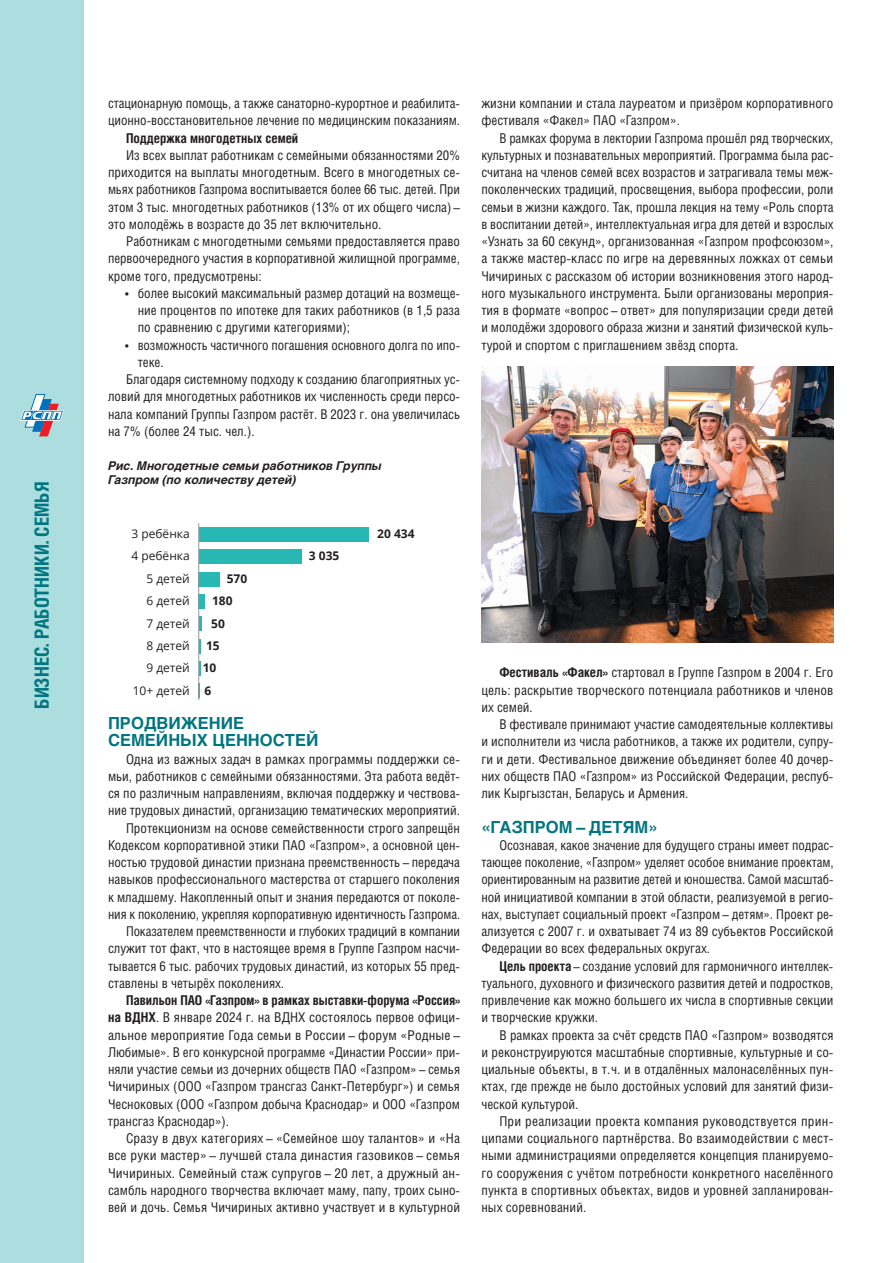
<style>
.page{position:relative;width:893px;height:1263px;background:#fff}
.page>*{position:absolute;margin:0;border:0;box-sizing:border-box;transform-origin:0 0}
.t1{font:700 19.5px "Helios Cond C";color:#007680}
.t2{font:700 16.5px/17.2px "Helios C";color:#007680}
.t3{font:13.5px/17.2px "Helios Cond C";color:#231f20;text-align:justify}
.t4{font:700 13.5px "Helios Cond C";color:#231f20}
.t5{font:italic 700 12px/13.5px "Helios C";color:#231f20}
.t6{font:12px/22.4px "Open Sans";color:#231f20;text-align:right}
.t7{font:700 12px/22.4px "Open Sans";color:#231f20}
.s1{font-weight:700}
</style>
<div class="page">
<div style="left:0;top:0;width:84px;height:1263px;background:#acdddf"></div>
<svg style="left:20px;top:394px;width:44px;height:42px"></svg>
<img style="left:481px;top:367px;width:352px;height:276px">
<div style="left:199px;top:527px;width:169px;height:15px;background:#28b8b3"></div>
<div style="left:199px;top:550px;width:103px;height:14px;background:#28b8b3"></div>
<div style="left:199px;top:572px;width:21px;height:14px;background:#28b8b3"></div>
<div style="left:199px;top:594px;width:6px;height:15px;background:#28b8b3"></div>
<hr style="left:199px;top:617px;width:3px;height:14px;background:#28b8b3">
<svg style="left:199px;top:639px;width:1px;height:14px"></svg>
<svg style="left:199px;top:661px;width:1px;height:15px"></svg>
<svg style="left:199px;top:684px;width:1px;height:14px"></svg>
<hr style="left:198px;top:523px;width:1px;height:177px;background:#939598">
<h1 class="t1" style="left:30px;top:709px;width:229px;rotate:-90deg">БИЗНЕС. РАБОТНИКИ. СЕМЬЯ</h1>
<p class="t3" style="left:108px;top:94px;width:354px">стационарную помощь, а также санаторно-курортное и реабилита&shy;ционно-восстановительное лечение по медицинским показаниям.</p>
<p class="t4" style="left:126px;top:130px;width:174px">Поддержка многодетных семей</p>
<p class="t3" style="left:108px;top:146px;width:354px;text-indent:18px">Из всех выплат работникам с семейными обязанностями 20% приходится на выплаты многодетным. Всего в многодетных се&shy;мьях работников Газпрома воспитывается более 66 тыс. детей. При этом 3 тыс. многодетных работников (13% от их общего числа) – это молодёжь в возрасте до 35 лет включительно.</p>
<p class="t3" style="left:108px;top:232px;width:353px;text-indent:18px">Работникам с многодетными семьями предоставляется право первоочередного участия в корпоративной жилищной программе, кроме того, предусмотрены:</p>
<p class="t3" style="left:138px;top:284px;width:324px;text-indent:-13px">• более высокий максимальный размер дотаций на возмеще&shy;ние процентов по ипотеке для таких работников (в 1,5 раза по сравнению с другими категориями);</p>
<p class="t3" style="left:125px;top:336px;width:337px">• возможность частичного погашения основного долга по ипо-</p>
<p class="t3" style="left:138px;top:353px;width:27px">теке.</p>
<p class="t3" style="left:126px;top:370px;width:336px">Благодаря системному подходу к созданию благоприятных ус-</p>
<p class="t3" style="left:108px;top:388px;width:354px">ловий для многодетных работников их численность среди персо-</p>
<p class="t3" style="left:108px;top:405px;width:354px">нала компаний Группы Газпром растёт. В 2023 г. она увеличилась</p>
<p class="t3" style="left:108px;top:422px;width:148px">на 7% (более 24 тыс. чел.).</p>
<p class="t5" style="left:108px;top:459px;width:275px">Рис. Многодетные семьи работников Группы<br>Газпром (по количеству детей)</p>
<p class="t6" style="left:132px;top:522px;width:60px">3 ребёнка</p>
<p class="t7" style="left:377px;top:522px;width:39px">20 434</p>
<p class="t6" style="left:132px;top:545px;width:60px">4 ребёнка</p>
<p class="t7" style="left:309px;top:545px;width:32px">3 035</p>
<p class="t6" style="left:146px;top:567px;width:45px">5 детей</p>
<p class="t7" style="left:227px;top:567px;width:22px">570</p>
<p class="t6" style="left:146px;top:589px;width:45px">6 детей</p>
<p class="t7" style="left:212px;top:589px;width:22px">180</p>
<p class="t6" style="left:146px;top:612px;width:45px">7 детей</p>
<p class="t7" style="left:211px;top:612px;width:15px">50</p>
<p class="t6" style="left:146px;top:634px;width:45px">8 детей</p>
<p class="t7" style="left:206px;top:634px;width:15px">15</p>
<p class="t6" style="left:133px;top:656px;width:59px">9 детей<br>10+ детей</p>
<p class="t7" style="left:203px;top:656px;width:15px">10<br>6</p>
<p class="t2" style="left:108px;top:715px;width:212px">ПРОДВИЖЕНИЕ<br>СЕМЕЙНЫХ ЦЕННОСТЕЙ</p>
<p class="t3" style="left:126px;top:750px;width:335px">Одна из важных задач в рамках программы поддержки се-</p>
<p class="t3" style="left:108px;top:767px;width:354px">мьи, работников с семейными обязанностями. Эта работа ведёт-</p>
<p class="t3" style="left:108px;top:784px;width:354px">ся по различным направлениям, включая поддержку и чествова-</p>
<p class="t3" style="left:108px;top:802px;width:353px">ние трудовых династий, организацию тематических мероприятий.</p>
<p class="t3" style="left:126px;top:819px;width:335px">Протекционизм на основе семейственности строго запрещён</p>
<p class="t3" style="left:108px;top:836px;width:354px">Кодексом корпоративной этики ПАО «Газпром», а основной цен-</p>
<p class="t3" style="left:108px;top:853px;width:354px">ностью трудовой династии признана преемственность – передача</p>
<p class="t3" style="left:108px;top:871px;width:353px">навыков профессионального мастерства от старшего поколения</p>
<p class="t3" style="left:108px;top:888px;width:354px">к младшему. Накопленный опыт и знания передаются от поколе-</p>
<p class="t3" style="left:108px;top:905px;width:354px">ния к поколению, укрепляя корпоративную идентичность Газпрома.</p>
<p class="t3" style="left:126px;top:922px;width:336px">Показателем преемственности и глубоких традиций в компании</p>
<p class="t3" style="left:108px;top:940px;width:354px">служит тот факт, что в настоящее время в Группе Газпром насчи-</p>
<p class="t3" style="left:108px;top:957px;width:354px">тывается 6 тыс. рабочих трудовых династий, из которых 55 пред-</p>
<p class="t3" style="left:108px;top:974px;width:178px">ставлены в четырёх поколениях.</p>
<p class="t3" style="left:108px;top:991px;width:354px;text-indent:18px"><span class="s1">Павильон ПАО «Газпром» в рамках выставки-форума «Россия» на ВДНХ</span>. В январе 2024 г. на ВДНХ состоялось первое офици&shy;альное мероприятие Года семьи в России – форум «Родные – Любимые». В его конкурсной программе «Династии России» при&shy;няли участие семьи из дочерних обществ ПАО «Газпром» – семья Чичириных (ООО «Газпром трансгаз Санкт-Петербург») и семья Чесноковых (ООО «Газпром добыча Краснодар» и ООО «Газпром трансгаз Краснодар»).</p>
<p class="t3" style="left:108px;top:1129px;width:354px;text-indent:18px">Сразу в двух категориях – «Семейное шоу талантов» и «На все руки мастер» – лучшей стала династия газовиков – семья Чичириных. Семейный стаж супругов – 20 лет, а дружный ан&shy;самбль народного творчества включает маму, папу, троих сыно&shy;вей и дочь. Семья Чичириных активно участвует и в культурной</p>
<p class="t3" style="left:481px;top:94px;width:354px">жизни компании и стала лауреатом и призёром корпоративного фестиваля «Факел» ПАО «Газпром».</p>
<p class="t3" style="left:481px;top:129px;width:354px;text-indent:18px">В рамках форума в лектории Газпрома прошёл ряд творческих, культурных и познавательных мероприятий. Программа была рас&shy;считана на членов семей всех возрастов и затрагивала темы меж&shy;поколенческих традиций, просвещения, выбора профессии, роли семьи в жизни каждого. Так, прошла лекция на тему «Роль спорта в воспитании детей», интеллектуальная игра для детей и взрослых «Узнать за 60 секунд», организованная «Газпром профсоюзом», а также мастер-класс по игре на деревянных ложках от семьи Чичириных с рассказом об истории возникновения этого народ&shy;ного музыкального инструмента. Были организованы мероприя&shy;тия в формате «вопрос – ответ» для популяризации среди детей и молодёжи здорового образа жизни и занятий физической куль&shy;турой и спортом с приглашением звёзд спорта.</p>
<p class="t3" style="left:481px;top:664px;width:354px;text-indent:18px"><span class="s1">Фестиваль «Факел»</span> стартовал в Группе Газпром в 2004 г. Его цель: раскрытие творческого потенциала работников и членов их семей.</p>
<p class="t3" style="left:481px;top:715px;width:354px;text-indent:18px">В фестивале принимают участие самодеятельные коллективы и исполнители из числа работников, а также их родители, супру&shy;ги и дети. Фестивальное движение объединяет более 40 дочер&shy;них обществ ПАО «Газпром» из Российской Федерации, респуб&shy;лик Кыргызстан, Беларусь и Армения.</p>
<p class="t2" style="left:481px;top:818px;width:178px">«ГАЗПРОМ – ДЕТЯМ»</p>
<p class="t3" style="left:481px;top:836px;width:354px;text-indent:18px">Осознавая, какое значение для будущего страны имеет подрас&shy;тающее поколение, «Газпром» уделяет особое внимание проектам, ориентированным на развитие детей и юношества. Самой масштаб&shy;ной инициативой компании в этой области, реализуемой в регио&shy;нах, выступает социальный проект «Газпром – детям». Проект ре&shy;ализуется с 2007 г. и охватывает 74 из 89 субъектов Российской Федерации во всех федеральных округах.</p>
<p class="t3" style="left:481px;top:957px;width:354px;text-indent:18px"><span class="s1">Цель проекта</span> – создание условий для гармоничного интеллек&shy;туального, духовного и физического развития детей и подростков, привлечение как можно большего их числа в спортивные секции и творческие кружки.</p>
<p class="t3" style="left:481px;top:1026px;width:354px;text-indent:18px">В рамках проекта за счёт средств ПАО «Газпром» возводятся и реконструируются масштабные спортивные, культурные и со&shy;циальные объекты, в т.ч. и в отдалённых малонаселённых пун&shy;ктах, где прежде не было достойных условий для занятий физи&shy;ческой культурой.</p>
<p class="t3" style="left:481px;top:1112px;width:354px;text-indent:18px">При реализации проекта компания руководствуется прин&shy;ципами социального партнёрства. Во взаимодействии с мест&shy;ными администрациями определяется концепция планируемо&shy;го сооружения с учётом потребности конкретного населённого пункта в спортивных объектах, видов и уровней запланирован&shy;ных соревнований.</p>
</div>
